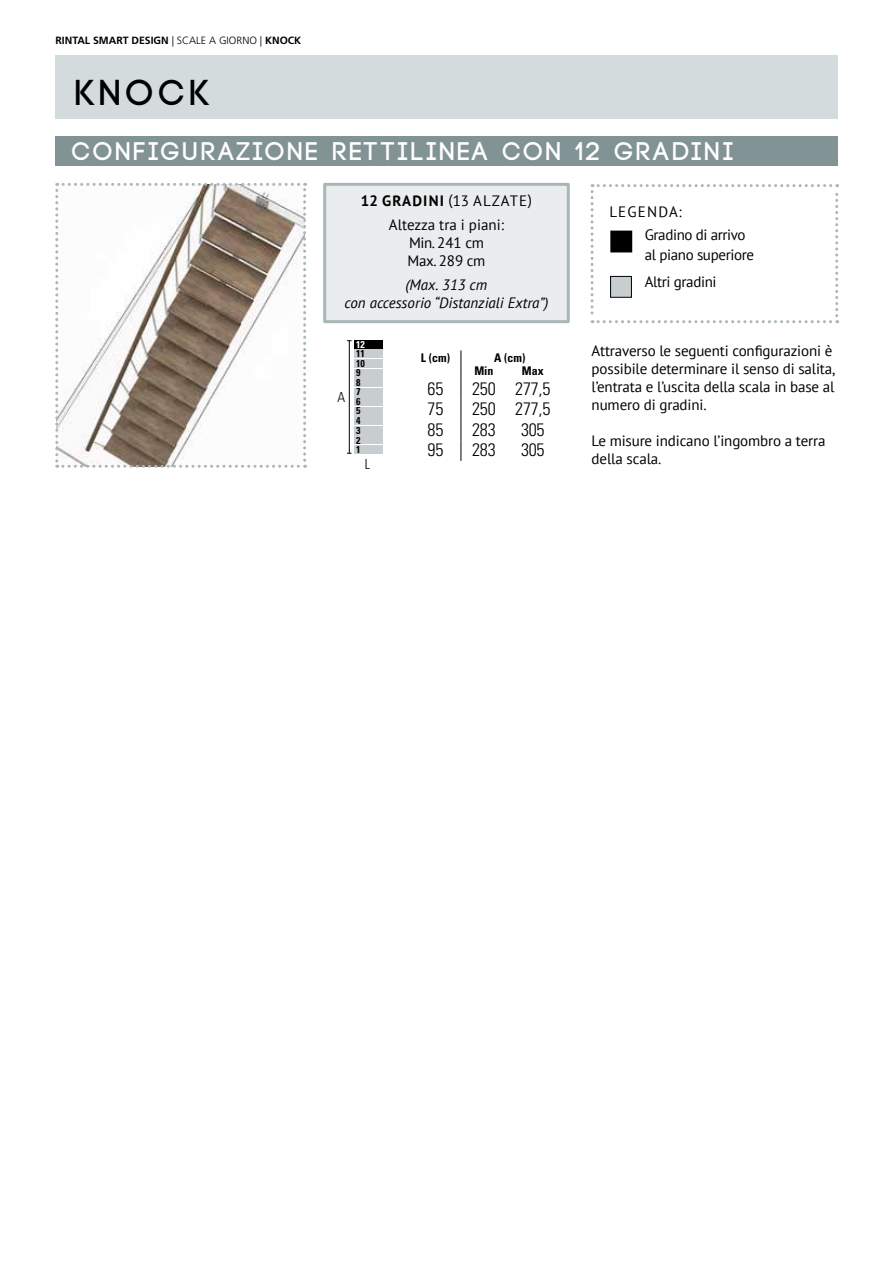
<style>
.page{position:relative;width:893px;height:1263px;background:#fff}
.page>*{position:absolute;margin:0;border:0;box-sizing:border-box;transform-origin:0 0}
.t1{font:700 36px "Code";letter-spacing:.15em;color:#000}
.t2{font:700 25.5px "Code";letter-spacing:.12em;color:#fff}
.t3{font:300 condensed 18px "Univers LT Std";letter-spacing:-.01em;color:#000}
.t4{font:15px/18px "PT Sans";letter-spacing:-.01em;color:#000}
.t5{font:italic 15px/18px "PT Sans";color:#000;text-align:center}
.t6{font:300 condensed 13.95px "Univers LT Std";color:#000}
.t7{font:700 condensed 11.85px "Univers LT Std";color:#000}
.t8{font:700 10.5px "Frutiger LT Std";color:#000}
.t9{font:700 condensed 9.9px/9.8px "Univers LT Std";color:#000}
.t10{font:700 condensed 9.9px "Univers LT Std";color:#fff}
.s1{font-weight:300}
.s2{font-weight:700}
</style>
<div class="page">
<div style="left:55px;top:55px;width:783px;height:64px;background:#d3dbdd"></div>
<div style="left:55px;top:136px;width:783px;height:29px;background:#829396"></div>
<div style="left:323px;top:183px;width:247px;height:140px;background:#e9edee;border:3px solid #aab7b9"></div>
<hr style="left:349px;top:341px;width:1px;height:112px;background:#000">
<div style="left:354px;top:340px;width:29px;height:9px;background:#000"></div>
<div style="left:354px;top:350px;width:29px;height:8px;background:#c8cdd0"></div>
<div style="left:354px;top:359px;width:29px;height:9px;background:#c8cdd0"></div>
<div style="left:354px;top:369px;width:29px;height:8px;background:#c8cdd0"></div>
<div style="left:354px;top:378px;width:29px;height:9px;background:#c8cdd0"></div>
<div style="left:354px;top:388px;width:29px;height:8px;background:#c8cdd0"></div>
<div style="left:354px;top:397px;width:29px;height:9px;background:#c8cdd0"></div>
<div style="left:354px;top:407px;width:29px;height:8px;background:#c8cdd0"></div>
<div style="left:354px;top:417px;width:29px;height:8px;background:#c8cdd0"></div>
<div style="left:354px;top:426px;width:29px;height:9px;background:#c8cdd0"></div>
<div style="left:354px;top:436px;width:29px;height:8px;background:#c8cdd0"></div>
<div style="left:354px;top:445px;width:29px;height:9px;background:#c8cdd0"></div>
<svg style="left:590px;top:184px;width:248px;height:139px"></svg>
<div style="left:611px;top:276px;width:20px;height:21px;background:#c8cdd0"></div>
<div style="left:610px;top:276px;width:22px;height:22px;border:1px solid #000"></div>
<div style="left:611px;top:231px;width:21px;height:21px;background:#000"></div>
<div style="left:610px;top:231px;width:22px;height:21px;border:1px solid #000"></div>
<svg style="left:460px;top:350px;width:1px;height:111px"></svg>
<svg style="left:55px;top:183px;width:251px;height:285px"></svg>
<p class="t8" style="left:55px;top:34px;width:247px">RINTAL SMART DESIGN <span class="s1">| SCALE A GIORNO |</span> KNOCK</p>
<h1 class="t1" style="left:76px;top:74px;width:135px">KNOCK</h1>
<h2 class="t2" style="left:72px;top:138px;width:663px">CONFIGURAZIONE RETTILINEA CON 12 GRADINI</h2>
<p class="t4" style="left:361px;top:188px;width:173px;line-height:24px;text-align:center"><span class="s2">12 GRADINI</span> (13 ALZATE)<br>Altezza tra i piani:</p>
<p class="t4" style="left:408px;top:233px;width:79px">Min. 241 cm<br>Max. 289 cm</p>
<p class="t5" style="left:345px;top:275px;width:205px">(Max. 313 cm<br>con accessorio “Distanziali Extra”)</p>
<p class="t4" style="left:645px;top:199px;width:102px;line-height:23.5px;text-indent:-35px">LEGENDA:<br>Gradino di arrivo</p>
<p class="t4" style="left:645px;top:241px;width:111px;line-height:27px">al piano superiore<br>Altri gradini</p>
<p class="t6" style="left:338px;top:389px;width:9px">A</p>
<p class="t10" style="left:356px;top:338px;width:10px">12</p>
<p class="t9" style="left:356px;top:363px;width:6px;line-height:19.4px">9<br>7</p>
<p class="t9" style="left:356px;top:397px;width:6px">6</p>
<p class="t9" style="left:356px;top:349px;width:10px">11<br>10</p>
<p class="t9" style="left:356px;top:377px;width:6px">8</p>
<p class="t9" style="left:356px;top:406px;width:6px">5</p>
<p class="t9" style="left:356px;top:416px;width:6px">4</p>
<p class="t9" style="left:356px;top:425px;width:6px">3</p>
<p class="t9" style="left:356px;top:435px;width:6px">2</p>
<p class="t9" style="left:356px;top:445px;width:6px">1</p>
<p class="t6" style="left:365px;top:456px;width:7px">L</p>
<p class="t7" style="left:421px;top:350px;width:31px">L (cm)</p>
<p class="t7" style="left:494px;top:350px;width:33px">A (cm)</p>
<p class="t7" style="left:474px;top:364px;width:21px">Min</p>
<p class="t7" style="left:522px;top:364px;width:23px">Max</p>
<p class="t3" style="left:427px;top:378px;width:17px">65</p>
<p class="t3" style="left:472px;top:378px;width:80px">250 277,5</p>
<p class="t3" style="left:427px;top:398px;width:17px">75</p>
<p class="t3" style="left:472px;top:398px;width:80px">250 277,5</p>
<p class="t3" style="left:427px;top:418px;width:17px">85</p>
<p class="t3" style="left:472px;top:418px;width:25px">283</p>
<p class="t3" style="left:521px;top:418px;width:25px">305</p>
<p class="t3" style="left:427px;top:439px;width:17px">95</p>
<p class="t3" style="left:472px;top:439px;width:25px">283</p>
<p class="t3" style="left:521px;top:439px;width:25px">305</p>
<p class="t4" style="left:592px;top:341px;width:245px">Attraverso le seguenti configurazioni è possibile determinare il senso di salita, l’entrata e l’uscita della scala in base al numero di gradini.</p>
<p class="t4" style="left:592px;top:431px;width:235px">Le misure indicano l’ingombro a terra della scala.</p>
</div>
